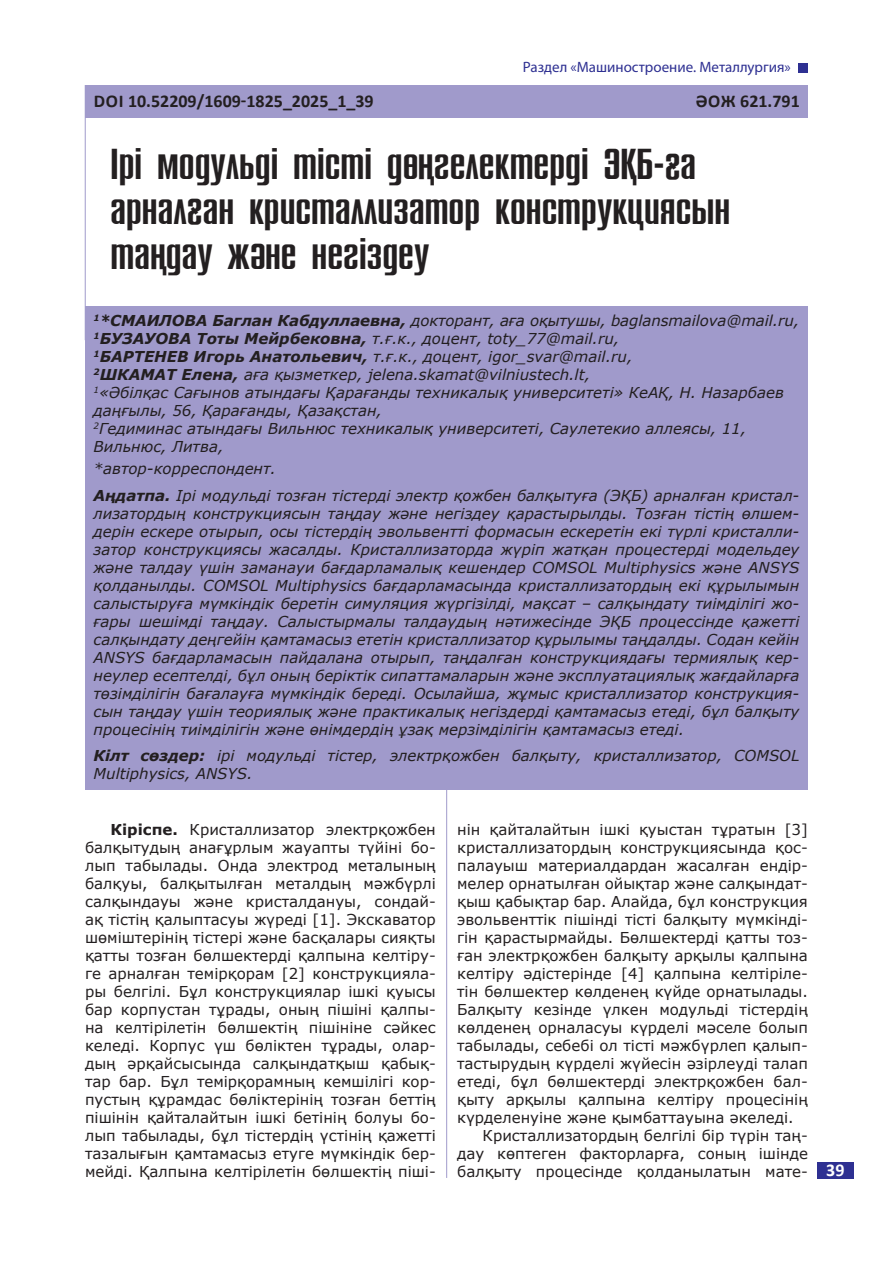
<style>
.page{position:relative;width:893px;height:1263px;background:#fff}
.page>*{position:absolute;margin:0;border:0;box-sizing:border-box;transform-origin:0 0}
.Имя_статьи_SM-Compo{font:45px/45px "SM Compo Normal";color:#231f20;scale:1.1 1}
.DOI_Calibri_12{font:700 18px "Calibri";color:#231f20}
.t1{font:700 18px "Calibri";color:#fff}
.ТЕКСТ_каз{font:15px/18px "Verdana";color:#231f20;text-align:justify}
.Аннотация_текст_каз{font:italic 15px/18px "Verdana";color:#231f20;text-align:justify}
.АВТОРЫ{font:italic 15px "Verdana";color:#231f20}
.Место_работы{font:italic 15px/18px "Verdana";color:#231f20}
.Ключ_слова_текст_каз{font:italic 15px/18px "Verdana";color:#231f20}
.t2{font:15px "Myriad Pro";color:#2e3092}
.Автокор{font:italic 15px "Verdana";color:#231f20}
.s1{font-weight:700}
</style>
<div class="page">
<div style="left:817px;top:1162px;width:36px;height:16px;background:#2e3092"></div>
<div style="left:798px;top:63px;width:10px;height:9px;background:#2e3092"></div>
<div style="left:85px;top:85px;width:723px;height:33px;background:#a09acb"></div>
<div style="left:85px;top:306px;width:723px;height:484px;background:#a09acb"></div>
<hr style="left:85px;top:85px;width:1px;height:255px;background:#a09acb">
<hr style="left:446px;top:784px;width:1px;height:394px;background:#a09acb">
<p class="t2" style="left:523px;top:58px;width:269px">Раздел «Машиностроение. Металлургия»</p>
<p class="DOI_Calibri_12" style="left:94px;top:88px;width:281px">DOI 10.52209/1609-1825_2025_1_39</p>
<p class="DOI_Calibri_12" style="left:696px;top:88px;width:106px">ӘОЖ 621.791</p>
<p class="Имя_статьи_SM-Compo" style="left:111px;top:142px;width:565px">Ірі модульді тісті дөңгелектерді ЭҚБ-ға арналған кристаллизатор конструкциясын таңдау және негіздеу</p>
<p class="АВТОРЫ" style="left:94px;top:310px;width:707px"><sup>1</sup><span class="s1">*СМАИЛОВА Баглан Кабдуллаевна,</span> докторант, аға оқытушы, baglansmailova@mail.ru,</p>
<p class="АВТОРЫ" style="left:94px;top:328px;width:527px"><sup>1</sup><span class="s1">БУЗАУОВА Тоты Мейрбековна,</span> т.ғ.к., доцент, toty_77@mail.ru,</p>
<p class="АВТОРЫ" style="left:94px;top:346px;width:540px"><sup>1</sup><span class="s1">БАРТЕНЕВ Игорь Анатольевич,</span> т.ғ.к., доцент, igor_svar@mail.ru,</p>
<p class="АВТОРЫ" style="left:94px;top:364px;width:498px"><sup>2</sup><span class="s1">ШКАМАТ Елена,</span> аға қызметкер, jelena.skamat@vilniustech.lt,</p>
<p class="Место_работы" style="left:94px;top:384px;width:692px"><sup>1</sup>«Әбілқас Сағынов атындағы Қарағанды техникалық университеті» КеАҚ, Н. Назарбаев даңғылы, 56, Қарағанды, Қазақстан,</p>
<p class="Место_работы" style="left:94px;top:420px;width:654px"><sup>2</sup>Гедиминас атындағы Вильнюс техникалық университеті, Саулетекио аллеясы, 11,<br>Вильнюс, Литва,</p>
<p class="Автокор" style="left:94px;top:459px;width:184px">*автор-корреспондент.</p>
<p class="Аннотация_текст_каз" style="left:94px;top:486px;width:707px"><span class="s1">Аңдатпа.</span> Ірі модульді тозған тістерді электр қожбен балқытуға (ЭҚБ) арналған кристал&shy;лизатордың конструкциясын таңдау және негіздеу қарастырылды. Тозған тістің өлшем&shy;дерін ескере отырып, осы тістердің эвольвентті формасын ескеретін екі түрлі кристалли&shy;затор конструкциясы жасалды. Кристаллизаторда жүріп жатқан процестерді модельдеу және талдау үшін заманауи бағдарламалық кешендер COMSOL Multiphysics және ANSYS қолданылды. COMSOL Multiphysics бағдарламасында кристаллизатордың екі құрылымын салыстыруға мүмкіндік беретін симуляция жүргізілді, мақсат – салқындату тиімділігі жо&shy;ғары шешімді таңдау. Салыстырмалы талдаудың нәтижесінде ЭҚБ процессінде қажетті салқындату деңгейін қамтамасыз ететін кристаллизатор құрылымы таңдалды. Содан кейін ANSYS бағдарламасын пайдалана отырып, таңдалған конструкциядағы термиялық кер&shy;неулер есептелді, бұл оның беріктік сипаттамаларын және эксплуатациялық жағдайларға төзімділігін бағалауға мүмкіндік береді. Осылайша, жұмыс кристаллизатор конструкция&shy;сын таңдау үшін теориялық және практикалық негіздерді қамтамасыз етеді, бұл балқыту процесінің тиімділігін және өнімдердің ұзақ мерзімділігін қамтамасыз етеді.</p>
<p class="Ключ_слова_текст_каз" style="left:94px;top:747px;width:707px"><span class="s1">Кілт сөздер:</span> ірі модульді тістер, электрқожбен балқыту, кристаллизатор, COMSOL<br>Multiphysics, ANSYS.</p>
<p class="ТЕКСТ_каз" style="left:85px;top:820px;width:352px;text-indent:26px"><span class="s1">Кіріспе.</span> Кристаллизатор электрқожбен балқытудың анағұрлым жауапты түйіні бо&shy;лып табылады. Онда электрод металының балқуы, балқытылған металдың мәжбүрлі салқындауы және кристалдануы, сондай&shy;ақ тістің қалыптасуы жүреді [1]. Экскаватор шөміштерінің тістері және басқалары сияқты қатты тозған бөлшектерді қалпына келтіру&shy;ге арналған темірқорам [2] конструкцияла&shy;ры белгілі. Бұл конструкциялар ішкі қуысы бар корпустан тұрады, оның пішіні қалпы&shy;на келтірілетін бөлшектің пішініне сәйкес келеді. Корпус үш бөліктен тұрады, олар&shy;дың әрқайсысында салқындатқыш қабық&shy;тар бар. Бұл темірқорамның кемшілігі кор&shy;пустың құрамдас бөліктерінің тозған беттің пішінін қайталайтын ішкі бетінің болуы бо&shy;лып табылады, бұл тістердің үстінің қажетті тазалығын қамтамасыз етуге мүмкіндік бер&shy;мейді. Қалпына келтірілетін бөлшектің піші-</p>
<p class="ТЕКСТ_каз" style="left:457px;top:820px;width:352px">нін қайталайтын ішкі қуыстан тұратын [3] кристаллизатордың конструкциясында қос&shy;палауыш материалдардан жасалған ендір&shy;мелер орнатылған ойықтар және салқындат&shy;қыш қабықтар бар. Алайда, бұл конструкция эвольвенттік пішінді тісті балқыту мүмкінді&shy;гін қарастырмайды. Бөлшектерді қатты тоз&shy;ған электрқожбен балқыту арқылы қалпына келтіру әдістерінде [4] қалпына келтіріле&shy;тін бөлшектер көлденең күйде орнатылады.<br>Балқыту кезінде үлкен модульді тістердің көлденең орналасуы күрделі мәселе болып табылады, себебі ол тісті мәжбүрлеп қалып&shy;тастырудың күрделі жүйесін әзірлеуді талап етеді, бұл бөлшектерді электрқожбен бал&shy;қыту арқылы қалпына келтіру процесінің күрделенуіне және қымбаттауына әкеледі.</p>
<p class="ТЕКСТ_каз" style="left:457px;top:1126px;width:352px;text-indent:26px">Кристаллизатордың белгілі бір түрін таң&shy;дау көптеген факторларға, соның ішінде балқыту процесінде қолданылатын мате-</p>
<p class="t1" style="left:826px;top:1157px;width:20px">39</p>
</div>
